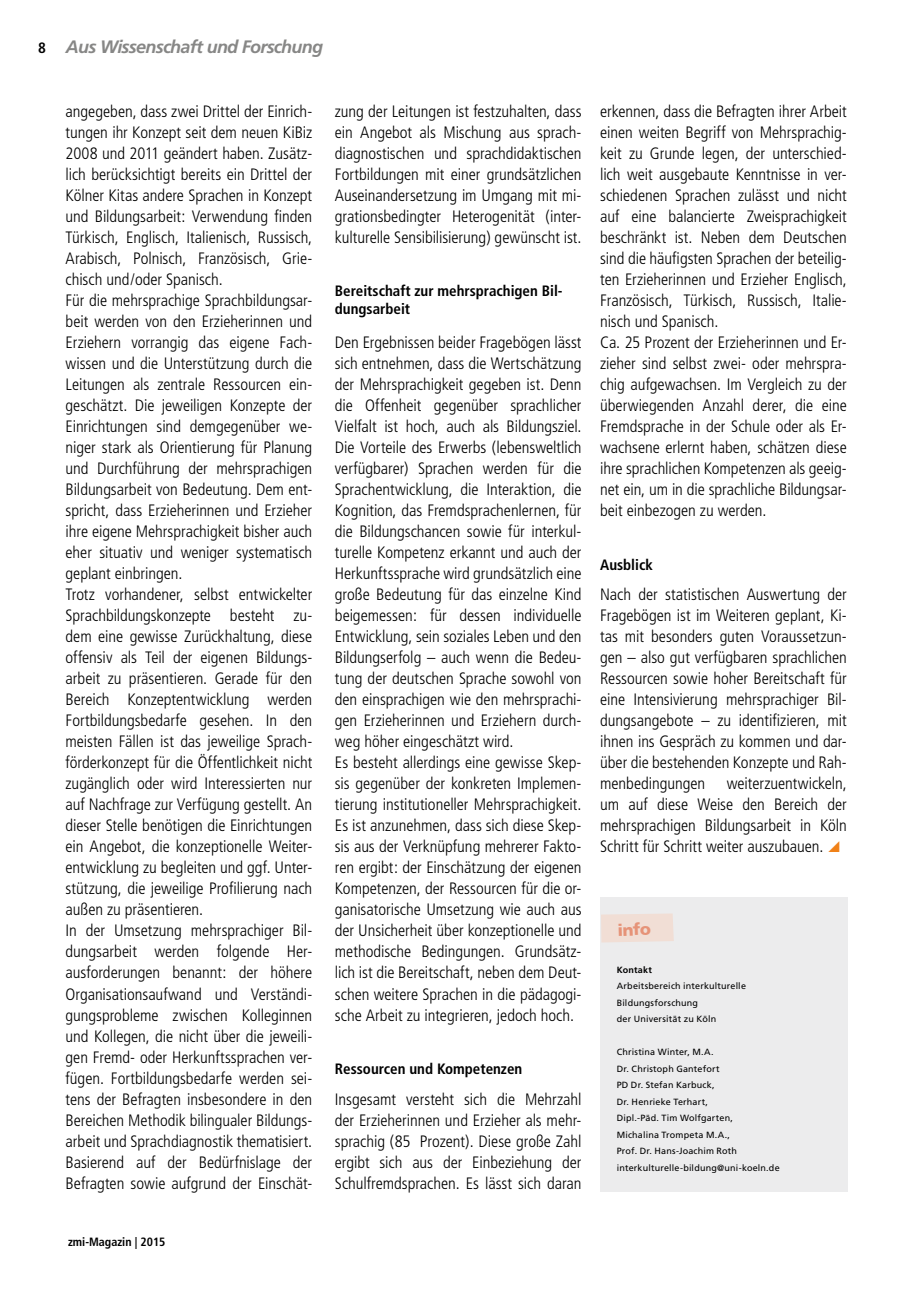
<style>
.page{position:relative;width:906px;height:1289px;background:#fff}
.page>*{position:absolute;margin:0;border:0;box-sizing:border-box;transform-origin:0 0}
.t1{font:italic 700 18px "Frutiger";letter-spacing:-.04em;color:#878786}
.t2{font:300 condensed 16.5px/21px "Frutiger";letter-spacing:-.005em;color:#000;text-align:justify}
.t3{font:900 16.5px "Frutiger";color:#e69378}
.t4{font:700 condensed 15px/17.2px "Frutiger";color:#000}
.t5{font:700 condensed 12px "Frutiger";color:#000}
.t6{font:9px/16.5px "Frutiger";letter-spacing:.02em;color:#000}
.t7{font:700 9px "Frutiger";letter-spacing:.02em;color:#000}
</style>
<div class="page">
<div style="left:600px;top:897px;width:247px;height:294px;background:#ececed"></div>
<div style="left:601px;top:913px;width:73px;height:29px;background:#f1ded5"></div>
<p class="t4" style="left:38px;top:39px;width:9px">8</p>
<p class="t1" style="left:66px;top:36px;width:259px">Aus Wissenschaft und Forschung</p>
<p class="t2" style="left:66px;top:101px;width:248px;text-align:left">angegeben, dass zwei Drittel der Einrich&shy;tungen ihr Konzept seit dem neuen KiBiz 2008 und 2011 geändert haben. Zusätz&shy;lich berücksichtigt bereits ein Drittel der Kölner Kitas andere Sprachen in Konzept und Bildungsarbeit: Verwendung finden Türkisch, Englisch, Italienisch, Russisch, Arabisch, Polnisch, Französisch, Grie&shy;chisch und/oder Spanisch.<br>Für die mehrsprachige Sprachbildungsar&shy;beit werden von den Erzieherinnen und Erziehern vorrangig das eigene Fach&shy;wissen und die Unterstützung durch die Leitungen als zentrale Ressourcen ein&shy;geschätzt. Die jeweiligen Konzepte der Einrichtungen sind demgegenüber we&shy;niger stark als Orientierung für Planung und Durchführung der mehrsprachigen Bildungsarbeit von Bedeutung. Dem ent&shy;spricht, dass Erzieherinnen und Erzieher ihre eigene Mehrsprachigkeit bisher auch eher situativ und weniger systematisch geplant einbringen.<br>Trotz vorhandener, selbst entwickelter Sprachbildungskonzepte besteht zu&shy;dem eine gewisse Zurückhaltung, diese offensiv als Teil der eigenen Bildungs&shy;arbeit zu präsentieren. Gerade für den Bereich Konzeptentwicklung werden Fortbildungsbedarfe gesehen. In den meisten Fällen ist das jeweilige Sprach&shy;förderkonzept für die Öffentlichkeit nicht zugänglich oder wird Interessierten nur auf Nachfrage zur Verfügung gestellt. An dieser Stelle benötigen die Einrichtungen ein Angebot, die konzeptionelle Weiter&shy;entwicklung zu begleiten und ggf. Unter&shy;stützung, die jeweilige Profilierung nach außen zu präsentieren.<br>In der Umsetzung mehrsprachiger Bil&shy;dungsarbeit werden folgende Her&shy;ausforderungen benannt: der höhere Organisationsaufwand und Verständi&shy;gungsprobleme zwischen Kolleginnen und Kollegen, die nicht über die jeweili&shy;gen Fremd- oder Herkunftssprachen ver&shy;fügen. Fortbildungsbedarfe werden sei&shy;tens der Befragten insbesondere in den Bereichen Methodik bilingualer Bildungs&shy;arbeit und Sprachdiagnostik thematisiert.<br>Basierend auf der Bedürfnislage der Befragten sowie aufgrund der Einschät-</p>
<p class="t2" style="left:600px;top:101px;width:248px;text-align:left">erkennen, dass die Befragten ihrer Arbeit einen weiten Begriff von Mehrsprachig&shy;keit zu Grunde legen, der unterschied&shy;lich weit ausgebaute Kenntnisse in ver&shy;schiedenen Sprachen zulässt und nicht auf eine balancierte Zweisprachigkeit beschränkt ist. Neben dem Deutschen sind die häufigsten Sprachen der beteilig&shy;ten Erzieherinnen und Erzieher Englisch, Französisch, Türkisch, Russisch, Italie&shy;nisch und Spanisch.<br>Ca. 25 Prozent der Erzieherinnen und Er&shy;zieher sind selbst zwei- oder mehrspra&shy;chig aufgewachsen. Im Vergleich zu der überwiegenden Anzahl derer, die eine Fremdsprache in der Schule oder als Er&shy;wachsene erlernt haben, schätzen diese ihre sprachlichen Kompetenzen als geeig&shy;net ein, um in die sprachliche Bildungsar&shy;beit einbezogen zu werden.</p>
<p class="t2" style="left:335px;top:101px;width:248px">zung der Leitungen ist festzuhalten, dass ein Angebot als Mischung aus sprach&shy;diagnostischen und sprachdidaktischen Fortbildungen mit einer grundsätzlichen Auseinandersetzung im Umgang mit mi&shy;grationsbedingter Heterogenität (inter&shy;kulturelle Sensibilisierung) gewünscht ist.</p>
<p class="t4" style="left:335px;top:282px;width:229px">Bereitschaft zur mehrsprachigen Bil&shy;dungsarbeit</p>
<p class="t2" style="left:335px;top:332px;width:248px;text-align:left">Den Ergebnissen beider Fragebögen lässt sich entnehmen, dass die Wertschätzung der Mehrsprachigkeit gegeben ist. Denn die Offenheit gegenüber sprachlicher Vielfalt ist hoch, auch als Bildungsziel.<br>Die Vorteile des Erwerbs (lebensweltlich verfügbarer) Sprachen werden für die Sprachentwicklung, die Interaktion, die Kognition, das Fremdsprachenlernen, für die Bildungschancen sowie für interkul&shy;turelle Kompetenz erkannt und auch der Herkunftssprache wird grundsätzlich eine große Bedeutung für das einzelne Kind beigemessen: für dessen individuelle Entwicklung, sein soziales Leben und den Bildungserfolg – auch wenn die Bedeu&shy;tung der deutschen Sprache sowohl von den einsprachigen wie den mehrsprachi&shy;gen Erzieherinnen und Erziehern durch&shy;weg höher eingeschätzt wird.<br>Es besteht allerdings eine gewisse Skep&shy;sis gegenüber der konkreten Implemen&shy;tierung institutioneller Mehrsprachigkeit.<br>Es ist anzunehmen, dass sich diese Skep&shy;sis aus der Verknüpfung mehrerer Fakto&shy;ren ergibt: der Einschätzung der eigenen Kompetenzen, der Ressourcen für die or&shy;ganisatorische Umsetzung wie auch aus der Unsicherheit über konzeptionelle und methodische Bedingungen. Grundsätz&shy;lich ist die Bereitschaft, neben dem Deut&shy;schen weitere Sprachen in die pädagogi&shy;sche Arbeit zu integrieren, jedoch hoch.</p>
<p class="t4" style="left:335px;top:1059px;width:189px">Ressourcen und Kompetenzen</p>
<p class="t2" style="left:335px;top:1088px;width:248px">Insgesamt versteht sich die Mehrzahl der Erzieherinnen und Erzieher als mehr&shy;sprachig (85 Prozent). Diese große Zahl ergibt sich aus der Einbeziehung der Schulfremdsprachen. Es lässt sich daran</p>
<p class="t4" style="left:600px;top:555px;width:54px">Ausblick</p>
<p class="t2" style="left:600px;top:584px;width:248px">Nach der statistischen Auswertung der Fragebögen ist im Weiteren geplant, Ki&shy;tas mit besonders guten Voraussetzun&shy;gen – also gut verfügbaren sprachlichen Ressourcen sowie hoher Bereitschaft für eine Intensivierung mehrsprachiger Bil&shy;dungsangebote – zu identifizieren, mit ihnen ins Gespräch zu kommen und dar&shy;über die bestehenden Konzepte und Rah&shy;menbedingungen</p>
<p class="t2" style="left:600px;top:773px;width:248px;text-indent:127px">weiterzuentwickeln, um auf diese Weise den Bereich der mehrsprachigen Bildungsarbeit in Köln Schritt für Schritt weiter auszubauen.</p>
<p class="t3" style="left:617px;top:919px;width:35px;rotate:-2deg">info</p>
<p class="t7" style="left:617px;top:964px;width:37px">Kontakt</p>
<p class="t6" style="left:617px;top:977px;width:131px">Arbeitsbereich interkulturelle<br>Bildungsforschung<br>der Universität zu Köln</p>
<p class="t6" style="left:617px;top:1043px;width:164px">Christina Winter, M.A.<br>Dr. Christoph Gantefort<br>PD Dr. Stefan Karbuck,<br>Dr. Henrieke Terhart,<br>Dipl.-Päd. Tim Wolfgarten,<br>Michalina Trompeta M.A.,<br>Prof. Dr. Hans-Joachim Roth interkulturelle-bildung@uni-koeln.de</p>
<p class="t5" style="left:68px;top:1234px;width:99px">zmi-Magazin | 2015</p>
</div>
